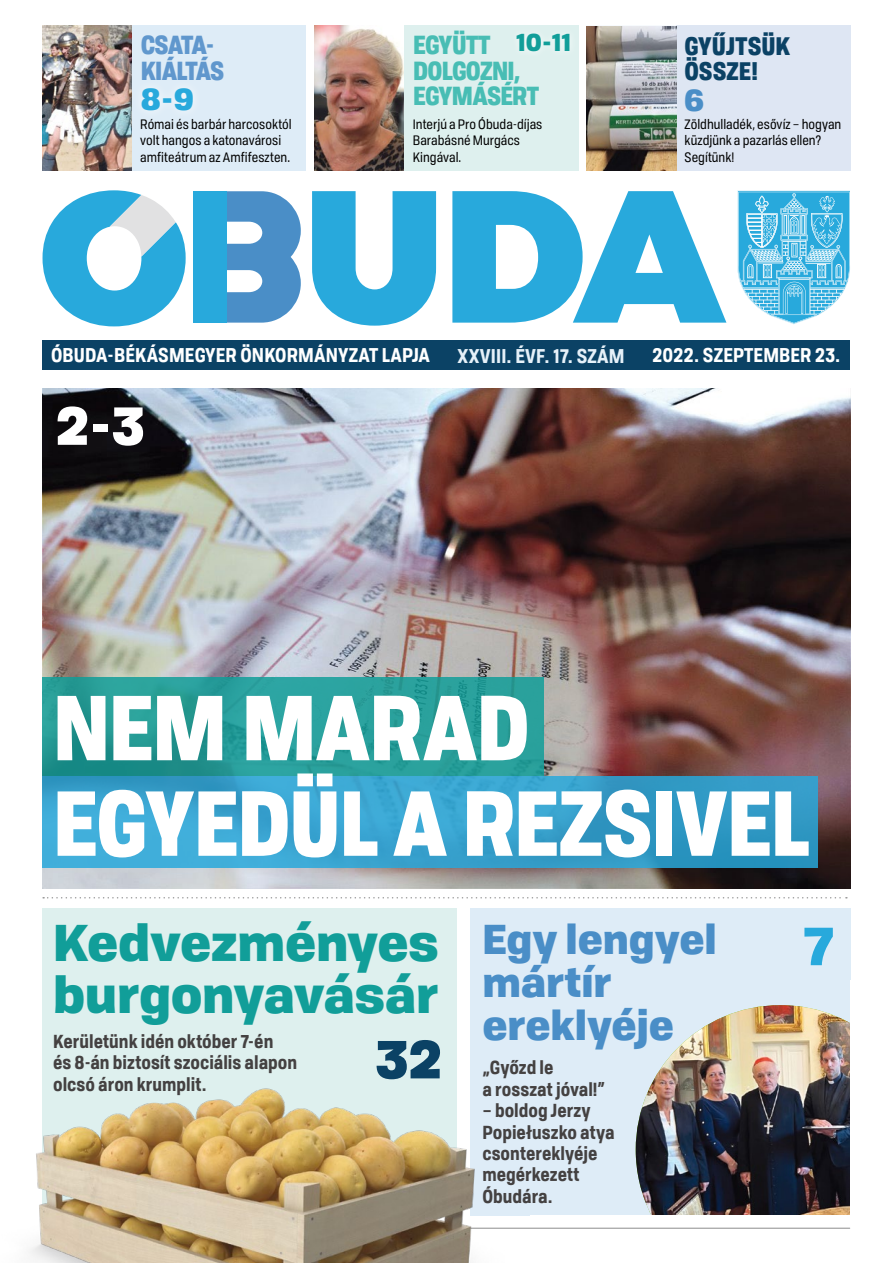
<style>
.page{position:relative;width:893px;height:1263px;background:#fff}
.page>*{position:absolute;margin:0;border:0;box-sizing:border-box;transform-origin:0 0}
.t1{font:900 89.7px/95.6px "Tofino Pro Personal Narrow";letter-spacing:-.01em;color:#fff}
.t2{font:900 52.95px "Tofino Pro Personal";color:#fff}
.t3{font:900 52.95px "Tofino Pro Personal";color:#0b4265}
.t4{font:900 52.95px "Tofino Pro Personal";color:#28a9dc}
.t5{font:900 49.8px/51.9px "Tofino Pro Personal";letter-spacing:-.01em;color:#119e99}
.t6{font:900 40.2px/42.9px "Tofino Pro Personal";letter-spacing:-.005em;color:#4a8ec7}
.t7{font:900 30px "Tofino Pro Personal";color:#28a9dc}
.t8{font:900 30px "Tofino Pro Personal";color:#4a8ec7}
.t9{font:900 25.5px/25.5px "Tofino Pro Personal Narrow";letter-spacing:-.03em;color:#48bdb4}
.t10{font:900 25.5px/25.5px "Tofino Pro Personal Narrow";letter-spacing:-.035em;color:#6097cd}
.t11{font:900 24.75px/24.8px "Tofino Pro Personal Narrow";color:#0b4265}
.t12{font:900 24px "Tofino Pro Personal";color:#119e99}
.t13{font:700 19.5px "Tofino Pro Personal Narrow";letter-spacing:.01em;color:#fff}
.t14{font:700 19.5px "Tofino Pro Personal Narrow";letter-spacing:.01em;color:#e6f1f9}
.t15{font:700 18.45px/21.3px "Tofino Pro Personal Narrow";color:#444141}
.t16{font:13.5px/16.5px "Tofino Pro Personal Narrow";color:#000}
</style>
<div class="page">
<svg style="left:312px;top:191px;width:124px;height:135px"></svg>
<svg style="left:452px;top:191px;width:274px;height:132px"></svg>
<svg style="left:226px;top:191px;width:75px;height:132px"></svg>
<svg style="left:43px;top:190px;width:143px;height:136px"></svg>
<div style="left:193px;top:191px;width:33px;height:132px;background:#28a9dc"></div>
<svg style="left:737px;top:190px;width:113px;height:134px;background:#73c7e8"></svg>
<div style="left:43px;top:340px;width:807px;height:30px;background:#0b4265"></div>
<div style="left:587px;top:26px;width:263px;height:145px;background:#dee6f3"></div>
<div style="left:43px;top:26px;width:263px;height:145px;background:#deecf7"></div>
<img style="left:43px;top:26px;width:89px;height:145px">
<div style="left:315px;top:26px;width:263px;height:145px;background:#def0ee"></div>
<img style="left:315px;top:26px;width:89px;height:145px">
<div style="left:510px;top:27px;width:68px;height:33px;background:#e2f2f0"></div>
<img style="left:587px;top:27px;width:89px;height:144px">
<img style="left:43px;top:389px;width:807px;height:499px">
<svg style="left:43px;top:897px;width:804px;height:1px"></svg>
<div style="left:470px;top:908px;width:380px;height:308px;background:#deecf7"></div>
<div style="left:43px;top:908px;width:414px;height:308px;background:#def0ee"></div>
<img style="left:636px;top:1005px;width:214px;height:211px">
<hr style="left:43px;top:1228px;width:807px;height:1px;background:#99999a">
<img style="left:29px;top:1011px;width:475px;height:252px">
<svg style="left:43px;top:677px;width:501px;height:99px;background:#269c97"></svg>
<svg style="left:43px;top:776px;width:775px;height:92px;background:#36a1cd"></svg>
<div style="left:133px;top:79px;width:70px;height:41px;background:#e2eef8"></div>
<h3 class="t10" style="left:141px;top:30px;width:85px">CSATA-<br>KIÁLTÁS</h3>
<p class="t16" style="left:140px;top:115px;width:153px">Római és barbár harcosoktól volt hangos a katonavárosi amfiteátrum az Amfifeszten.</p>
<h3 class="t7" style="left:141px;top:73px;width:55px">8-9</h3>
<h3 class="t9" style="left:413px;top:30px;width:127px">EGYÜTT<br>DOLGOZNI,<br>EGYMÁSÉRT</h3>
<p class="t16" style="left:413px;top:115px;width:131px">Interjú a Pro Óbuda-díjas<br>Barabásné Murgács<br>Kingával.</p>
<h3 class="t12" style="left:516px;top:22px;width:56px">10-11</h3>
<h3 class="t11" style="left:684px;top:32px;width:107px">GYŰJTSÜK<br>ÖSSZE!</h3>
<h3 class="t8" style="left:684px;top:75px;width:22px">6</h3>
<p class="t16" style="left:685px;top:115px;width:158px">Zöldhulladék, esővíz – hogyan küzdjünk a pazarlás ellen?<br>Segítünk!</p>
<h3 class="t13" style="left:51px;top:340px;width:380px">ÓBUDA-BÉKÁSMEGYER ÖNKORMÁNYZAT LAPJA</h3>
<h3 class="t14" style="left:458px;top:341px;width:169px">XXVIII. ÉVF. 17. SZÁM</h3>
<h3 class="t13" style="left:652px;top:340px;width:190px">2022. SZEPTEMBER 23.</h3>
<h2 class="t2" style="left:56px;top:380px;width:91px">2-3</h2>
<h1 class="t1" style="left:53px;top:673px;width:758px">NEM MARAD<br>EGYEDÜL A REZSIVEL</h1>
<h3 class="t5" style="left:53px;top:913px;width:387px">Kedvezményes burgonyavásár</h3>
<h3 class="t15" style="left:53px;top:1029px;width:246px">Kerületünk idén október 7-én<br>és 8-án biztosít szociális alapon olcsó áron krumplit.</h3>
<h2 class="t3" style="left:376px;top:1014px;width:68px">32</h2>
<h3 class="t6" style="left:482px;top:914px;width:236px">Egy lengyel mártír ereklyéje</h3>
<h2 class="t4" style="left:804px;top:900px;width:31px">7</h2>
<h3 class="t15" style="left:482px;top:1056px;width:124px">„Győzd le<br>a rosszat jóval!”</h3>
<h3 class="t15" style="left:482px;top:1098px;width:134px">– boldog Jerzy<br>Popiełuszko atya csontereklyéje megérkezett<br>Óbudára.</h3>
</div>
